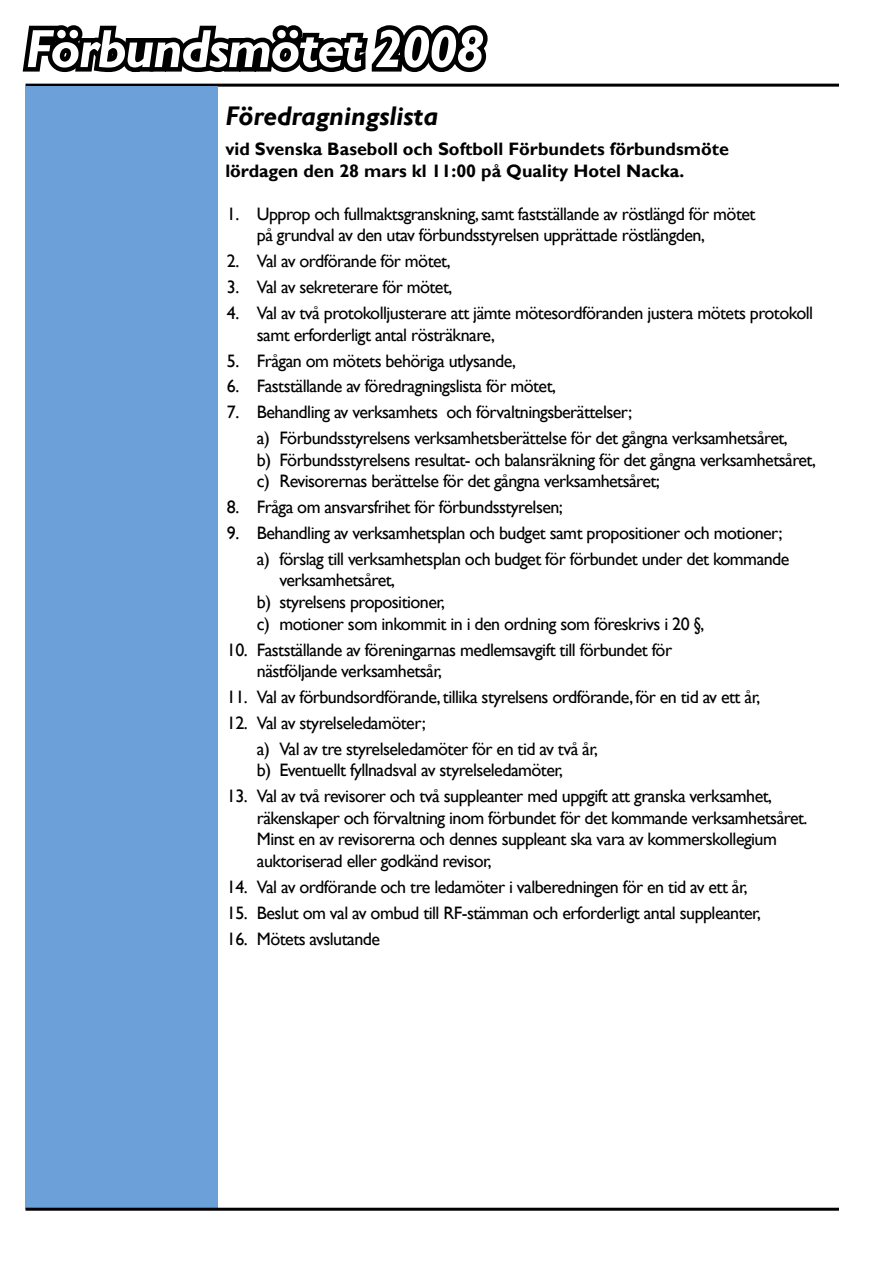
<style>
.page{position:relative;width:893px;height:1263px;background:#fff}
.page>*{position:absolute;margin:0;border:0;box-sizing:border-box;transform-origin:0 0}
.t1{font:italic 700 54px "Gill Sans";letter-spacing:-.03em;color:#fff}
.t2{font:italic 700 27px "Gill Sans";color:#000}
.t3{font:18px/21.6px "Gill Sans";letter-spacing:-.03em;color:#000}
.t4{font:700 18px/21.6px "Gill Sans";color:#000}
</style>
<div class="page">
<svg style="left:22px;top:25px;width:471px;height:163px"></svg>
<hr style="left:26px;top:84px;width:813px;height:3px;background:#000">
<div style="left:26px;top:86px;width:192px;height:1123px;background:#6ba1d8"></div>
<hr style="left:26px;top:1208px;width:813px;height:3px;background:#000">
<p class="t1" style="left:26px;top:18px;width:460px">Förbundsmötet 2008</p>
<p class="t2" style="left:225px;top:100px;width:215px">Föredragningslista</p>
<p class="t4" style="left:225px;top:139px;width:505px">vid Svenska Baseboll och Softboll Förbundets förbundsmöte lördagen den 28 mars kl 11:00 på Quality Hotel Nacka.</p>
<p class="t3" style="left:257px;top:203px;width:500px;text-indent:-30px">1. Upprop och fullmaktsgranskning, samt fastställande av röstlängd för mötet på grundval av den utav förbundsstyrelsen upprättade röstlängden,</p>
<p class="t3" style="left:227px;top:251px;width:225px">2. Val av ordförande för mötet,</p>
<p class="t3" style="left:227px;top:277px;width:227px">3. Val av sekreterare för mötet,</p>
<p class="t3" style="left:257px;top:302px;width:558px;text-indent:-30px">4. Val av två protokolljusterare att jämte mötesordföranden justera mötets protokoll samt erforderligt antal rösträknare,</p>
<p class="t3" style="left:227px;top:350px;width:291px">5. Frågan om mötets behöriga utlysande,</p>
<p class="t3" style="left:227px;top:376px;width:331px">6. Fastställande av föredragningslista för mötet,</p>
<p class="t3" style="left:227px;top:402px;width:407px">7. Behandling av verksamhets och förvaltningsberättelser;</p>
<p class="t3" style="left:257px;top:427px;width:561px">a) Förbundsstyrelsens verksamhetsberättelse för det gångna verksamhetsåret,<br>b) Förbundsstyrelsens resultat- och balansräkning för det gångna verksamhetsåret, c) Revisorernas berättelse för det gångna verksamhetsåret;</p>
<p class="t3" style="left:227px;top:497px;width:338px">8. Fråga om ansvarsfrihet för förbundsstyrelsen;</p>
<p class="t3" style="left:227px;top:522px;width:557px">9. Behandling av verksamhetsplan och budget samt propositioner och motioner;</p>
<p class="t3" style="left:257px;top:548px;width:534px">a) förslag till verksamhetsplan och budget för förbundet under det kommande</p>
<p class="t3" style="left:279px;top:570px;width:117px">verksamhetsåret,</p>
<p class="t3" style="left:257px;top:591px;width:190px">b) styrelsens propositioner,</p>
<p class="t3" style="left:257px;top:613px;width:449px">c) motioner som inkommit in i den ordning som föreskrivs i 20 §,</p>
<p class="t3" style="left:257px;top:639px;width:417px;text-indent:-30px">10. Fastställande av föreningarnas medlemsavgift till förbundet för nästföljande verksamhetsår,</p>
<p class="t3" style="left:227px;top:686px;width:535px">11. Val av förbundsordförande, tillika styrelsens ordförande, för en tid av ett år,</p>
<p class="t3" style="left:227px;top:712px;width:200px">12. Val av styrelseledamöter;</p>
<p class="t3" style="left:257px;top:738px;width:343px">a) Val av tre styrelseledamöter för en tid av två år, b) Eventuellt fyllnadsval av styrelseledamöter,</p>
<p class="t3" style="left:257px;top:786px;width:552px;text-indent:-30px">13. Val av två revisorer och två suppleanter med uppgift att granska verksamhet, räkenskaper och förvaltning inom förbundet för det kommande verksamhetsåret.<br>Minst en av revisorerna och dennes suppleant ska vara av kommerskollegium auktoriserad eller godkänd revisor,</p>
<p class="t3" style="left:227px;top:876px;width:522px">14. Val av ordförande och tre ledamöter i valberedningen för en tid av ett år,</p>
<p class="t3" style="left:227px;top:902px;width:536px">15. Beslut om val av ombud till RF-stämman och erforderligt antal suppleanter,</p>
<p class="t3" style="left:227px;top:928px;width:155px">16. Mötets avslutande</p>
</div>
